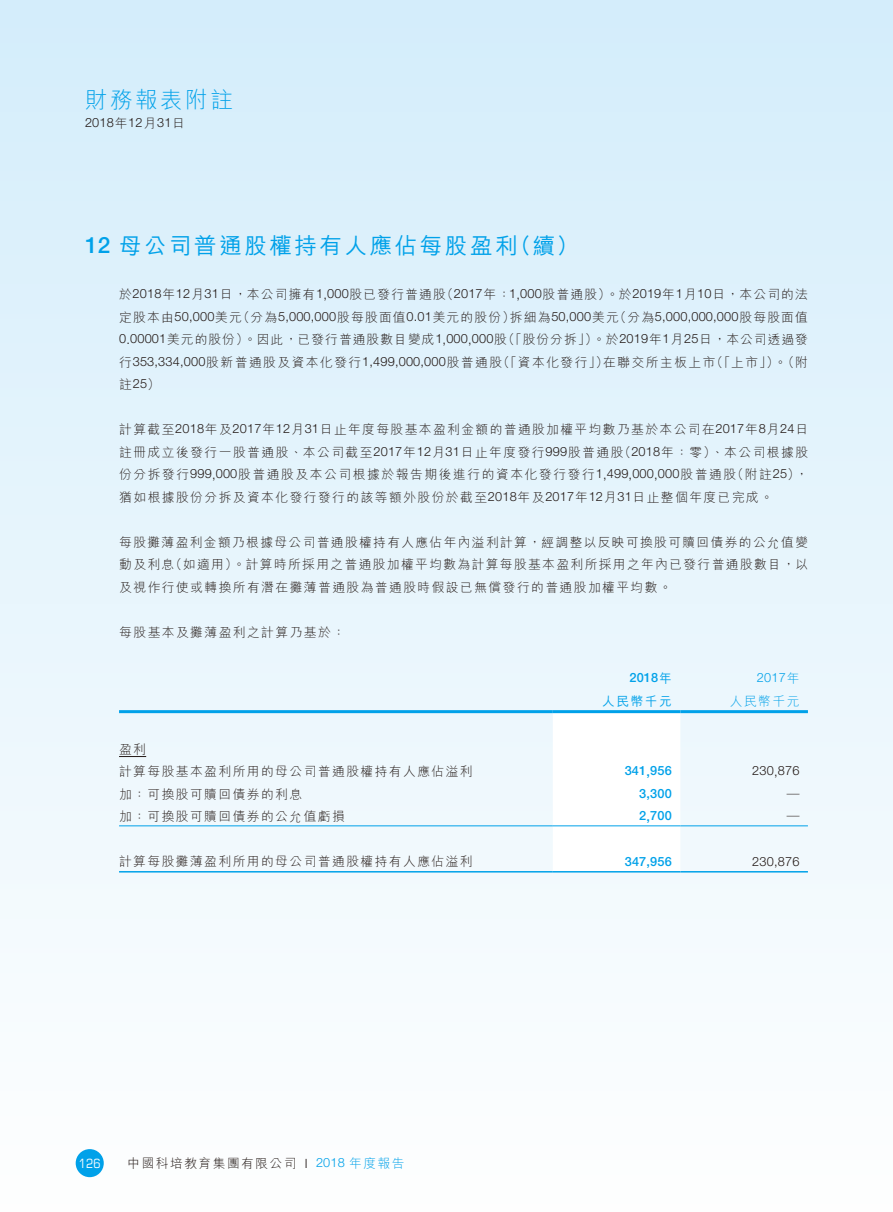
<style>
.page{position:relative;width:893px;height:1212px;background:#fff}
.page>*{position:absolute;margin:0;border:0;box-sizing:border-box;transform-origin:0 0}
.t1{font:500 22.5px "M Hei HK";letter-spacing:.115em;color:#00a1e9}
.t2{font:300 22.5px "M Hei HK";letter-spacing:.115em;color:#00a1e9}
.t3{font:300 12.75px/22.5px "M Hei HK";letter-spacing:.115em;color:#231916;text-align:justify}
.t4{font:300 12.75px "Helvetica Neue";letter-spacing:.015em;color:#231916}
.t5{font:300 12.75px "M Hei HK";letter-spacing:.09em;color:#231916}
.t6{font:500 12.75px "Helvetica Neue";letter-spacing:.015em;color:#00a1e9}
.t7{font:300 12.75px "Helvetica Neue";color:#00a1e9}
.t8{font:500 12.75px "M Hei HK";letter-spacing:.115em;color:#00a1e9}
.t9{font:300 12.75px "M Hei HK";letter-spacing:.115em;color:#00a1e9}
.t10{font:condensed 12.75px "Eurostile";color:#fff}
.s1{font-family:"M Hei HK"}
.s2{font-family:"Helvetica Neue"}
.s3{font-family:"Helvetica Neue";color:#00a1e9}
.s4{color:#00a1e9}
</style>
<div class="page">
<div style="left:0;top:0;width:893px;height:1212px;background:linear-gradient(to bottom,#d4edfb,#fdfefe)"></div>
<div style="left:76px;top:1149px;width:28px;height:28px;background:#00a1e9;border-radius:50%"></div>
<svg style="left:553px;top:713px;width:127px;height:158px"></svg>
<hr style="left:119px;top:710px;width:434px;height:3px;background:#00a1e9">
<hr style="left:553px;top:710px;width:127px;height:3px;background:#00a1e9">
<hr style="left:680px;top:710px;width:128px;height:3px;background:#00a1e9">
<hr style="left:119px;top:825px;width:434px;height:1px;background:#00a1e9">
<hr style="left:553px;top:825px;width:127px;height:1px;background:#00a1e9">
<hr style="left:680px;top:825px;width:128px;height:1px;background:#00a1e9">
<hr style="left:119px;top:871px;width:434px;height:1px;background:#00a1e9">
<hr style="left:553px;top:871px;width:127px;height:1px;background:#00a1e9">
<hr style="left:680px;top:871px;width:128px;height:1px;background:#00a1e9">
<svg style="left:119px;top:756px;width:27px;height:1px"></svg>
<h1 class="t2" style="left:85px;top:84px;width:149px">財務報表附註</h1>
<p class="t4" style="left:85px;top:115px;width:101px">2018<span class="s1">年</span>12<span class="s1">月</span>31<span class="s1">日</span></p>
<h1 class="t1" style="left:85px;top:229px;width:496px"><span class="s2">12</span> 母公司普通股權持有人應佔每股盈利（續）</h1>
<p class="t5" style="left:119px;top:285px;width:690px">於<span class="s2">2018</span>年<span class="s2">12</span>月<span class="s2">31</span>日，本公司擁有<span class="s2">1,000</span>股已發行普通股（<span class="s2">2017</span>年：<span class="s2">1,000</span>股普通股）。於<span class="s2">2019</span>年<span class="s2">1</span>月<span class="s2">10</span>日，本公司的法</p>
<p class="t4" style="left:119px;top:308px;width:690px"><span class="s1">定股本由</span>50,000<span class="s1">美元（分為</span>5,000,000<span class="s1">股每股面值</span>0.01<span class="s1">美元的股份）拆細為</span>50,000<span class="s1">美元（分為</span>5,000,000,000<span class="s1">股每股面值</span></p>
<p class="t3" style="left:119px;top:328px;width:690px"><span class="s2">0.00001</span>美元的股份）。因此，已發行普通股數目變成<span class="s2">1,000,000</span>股（「股份分拆」）。於<span class="s2">2019</span>年<span class="s2">1</span>月<span class="s2">25</span>日，本公司透過發行<span class="s2">353,334,000</span>股新普通股及資本化發行<span class="s2">1,499,000,000</span>股普通股（「資本化發行」）在聯交所主板上市（「上市」）。（附註<span class="s2">25</span>）</p>
<p class="t3" style="left:119px;top:418px;width:690px">計算截至<span class="s2">2018</span>年及<span class="s2">2017</span>年<span class="s2">12</span>月<span class="s2">31</span>日止年度每股基本盈利金額的普通股加權平均數乃基於本公司在<span class="s2">2017</span>年<span class="s2">8</span>月<span class="s2">24</span>日註冊成立後發行一股普通股、本公司截至<span class="s2">2017</span>年<span class="s2">12</span>月<span class="s2">31</span>日止年度發行<span class="s2">999</span>股普通股（<span class="s2">2018</span>年：零）、本公司根據股份分拆發行<span class="s2">999,000</span>股普通股及本公司根據於報告期後進行的資本化發行發行<span class="s2">1,499,000,000</span>股普通股（附註<span class="s2">25</span>），猶如根據股份分拆及資本化發行發行的該等額外股份於截至<span class="s2">2018</span>年及<span class="s2">2017</span>年<span class="s2">12</span>月<span class="s2">31</span>日止整個年度已完成。</p>
<p class="t3" style="left:119px;top:530px;width:690px">每股攤薄盈利金額乃根據母公司普通股權持有人應佔年內溢利計算，經調整以反映可換股可贖回債券的公允值變動及利息（如適用）。計算時所採用之普通股加權平均數為計算每股基本盈利所採用之年內已發行普通股數目，以及視作行使或轉換所有潛在攤薄普通股為普通股時假設已無償發行的普通股加權平均數。</p>
<p class="t3" style="left:119px;top:620px;width:227px">每股基本及攤薄盈利之計算乃基於：</p>
<p class="t6" style="left:629px;top:670px;width:44px">2018<span class="s1">年</span></p>
<p class="t7" style="left:757px;top:670px;width:44px">2017<span class="s1">年</span></p>
<p class="t8" style="left:602px;top:691px;width:71px">人民幣千元</p>
<p class="t9" style="left:730px;top:692px;width:71px">人民幣千元</p>
<p class="t3" style="left:119px;top:737px;width:355px">盈利<br>計算每股基本盈利所用的母公司普通股權持有人應佔溢利</p>
<p class="t6" style="left:625px;top:763px;width:49px">341,956</p>
<p class="t4" style="left:752px;top:763px;width:49px">230,876</p>
<p class="t3" style="left:119px;top:782px;width:185px">加：可換股可贖回債券的利息</p>
<p class="t6" style="left:639px;top:786px;width:34px">3,300</p>
<p class="t3" style="left:787px;top:782px;width:14px">—</p>
<p class="t3" style="left:119px;top:805px;width:227px">加：可換股可贖回債券的公允值虧損</p>
<p class="t6" style="left:639px;top:808px;width:34px">2,700</p>
<p class="t3" style="left:787px;top:805px;width:14px">—</p>
<p class="t3" style="left:119px;top:850px;width:355px">計算每股攤薄盈利所用的母公司普通股權持有人應佔溢利</p>
<p class="t6" style="left:625px;top:854px;width:49px">347,956</p>
<p class="t4" style="left:752px;top:853px;width:49px">230,876</p>
<p class="t10" style="left:79px;top:1155px;width:23px">126</p>
<p class="t3" style="left:128px;top:1152px;width:278px">中國科培教育集團有限公司 <span class="s2">I</span> <span class="s3">2018</span> <span class="s4">年度報告</span></p>
</div>
